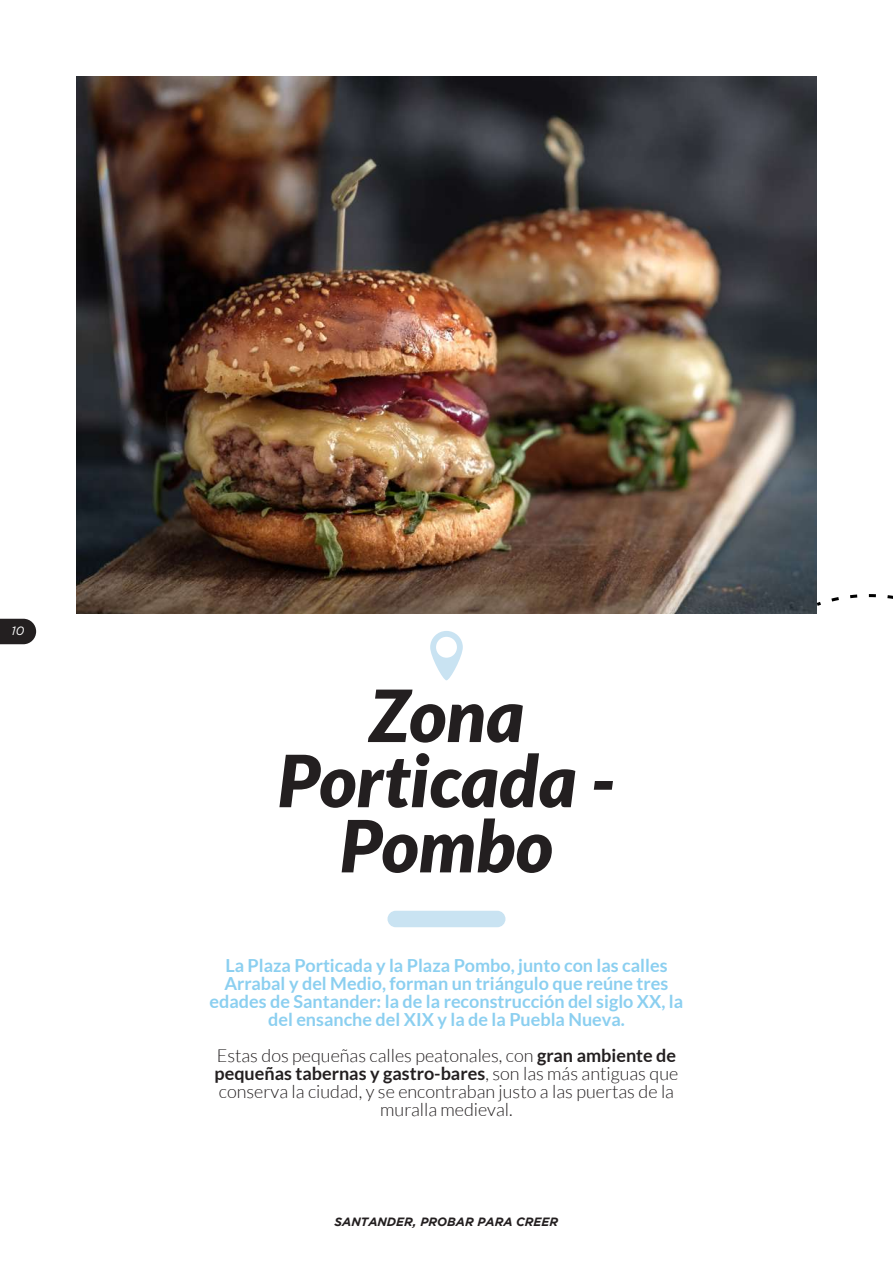
<style>
.page{position:relative;width:893px;height:1263px;background:#fff}
.page>*{position:absolute;margin:0;border:0;box-sizing:border-box;transform-origin:0 0}
.t1{font:italic 900 72px/65.1px "Lato";color:#231f20;text-align:center}
.t2{font:700 18px/18px "Lato";color:#8bcff0;text-align:center}
.t3{font:300 18px/18px "Lato";color:#231f20;text-align:center}
.t4{font:italic 700 12px "Gotham";color:#231f20}
.t5{font:italic 12px "Gotham";color:#fff}
.s1{font-weight:700}
</style>
<div class="page">
<svg style="left:0;top:619px;width:36px;height:25px"></svg>
<svg style="left:817px;top:602px;width:4px;height:4px"></svg>
<svg style="left:831px;top:594px;width:62px;height:8px"></svg>
<img style="left:77px;top:77px;width:739px;height:537px">
<div style="left:387px;top:911px;width:118px;height:16px;background:#c9e3f2;border-radius:8px"></div>
<svg style="left:430px;top:631px;width:33px;height:49px"></svg>
<p class="t5" style="left:12px;top:624px;width:14px">10</p>
<h1 class="t1" style="left:278px;top:684px;width:339px">Zona<br>Porticada -<br>Pombo</h1>
<p class="t2" style="left:210px;top:956px;width:475px">La Plaza Porticada y la Plaza Pombo, junto con las calles Arrabal y del Medio, forman un triángulo que reúne tres edades de Santander: la de la reconstrucción del siglo XX, la del ensanche del XIX y la de la Puebla Nueva.</p>
<p class="t3" style="left:215px;top:1047px;width:465px">Estas dos pequeñas calles peatonales, con <span class="s1">gran ambiente de pequeñas tabernas y gastro-bares</span>, son las más antiguas que conserva la ciudad, y se encontraban justo a las puertas de la muralla medieval.</p>
<p class="t4" style="left:335px;top:1215px;width:225px">SANTANDER, PROBAR PARA CREER</p>
</div>
